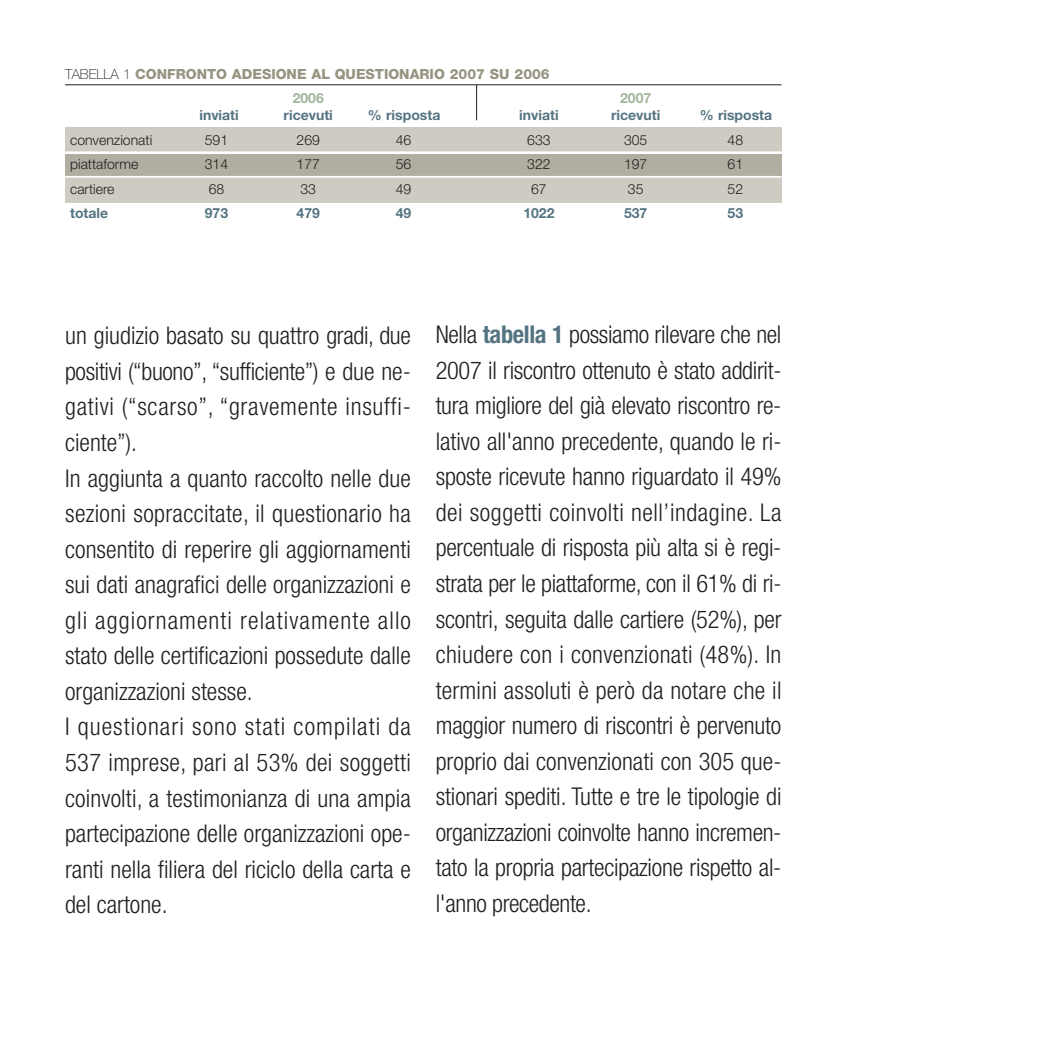
<style>
.page{position:relative;width:1042px;height:1042px;background:#fff}
.page>*{position:absolute;margin:0;border:0;box-sizing:border-box;transform-origin:0 0}
.t1{font:300 condensed 24.5px/35.5px "Helvetica Neue";color:#231f20}
.t2{font:300 14px "Helvetica Neue";color:#231f20}
.t3{font:700 14px "Helvetica Neue";color:#557482}
.t4{font:800 14px "Helvetica Neue";color:#979482}
.t5{font:700 14px "Helvetica Neue";color:#a1b69a}
.s1{font-weight:100;color:#231f20}
.s2{font-weight:700;color:#557482}
</style>
<div class="page">
<div style="left:65px;top:127px;width:716px;height:25px;background:#cdcbc2"></div>
<div style="left:65px;top:177px;width:716px;height:25px;background:#cdcbc2"></div>
<div style="left:65px;top:155px;width:716px;height:22px;background:#b1ada0"></div>
<hr style="left:65px;top:151px;width:716px;height:2px;background:#fff">
<hr style="left:65px;top:176px;width:716px;height:2px;background:#fff">
<hr style="left:476px;top:85px;width:1px;height:35px;background:#231f20">
<hr style="left:65px;top:84px;width:716px;height:1px;background:#231f20">
<p class="t4" style="left:65px;top:69px;width:486px"><span class="s1">TABELLA 1</span> CONFRONTO ADESIONE AL QUESTIONARIO 2007 SU 2006</p>
<p class="t5" style="left:293px;top:93px;width:33px">2006</p>
<p class="t5" style="left:620px;top:93px;width:33px">2007</p>
<p class="t3" style="left:199px;top:110px;width:41px">inviati</p>
<p class="t3" style="left:284px;top:110px;width:51px">ricevuti</p>
<p class="t3" style="left:368px;top:110px;width:74px">% risposta</p>
<p class="t3" style="left:519px;top:110px;width:41px">inviati</p>
<p class="t3" style="left:611px;top:110px;width:51px">ricevuti</p>
<p class="t3" style="left:700px;top:110px;width:74px">% risposta</p>
<p class="t2" style="left:70px;top:135px;width:84px">convenzionati</p>
<p class="t2" style="left:205px;top:135px;width:25px">591</p>
<p class="t2" style="left:297px;top:135px;width:25px">269</p>
<p class="t2" style="left:396px;top:135px;width:17px">46</p>
<p class="t2" style="left:527px;top:135px;width:25px">633</p>
<p class="t2" style="left:624px;top:135px;width:25px">305</p>
<p class="t2" style="left:727px;top:135px;width:17px">48</p>
<p class="t2" style="left:70px;top:159px;width:70px">piattaforme</p>
<p class="t2" style="left:205px;top:159px;width:25px">314</p>
<p class="t2" style="left:297px;top:159px;width:25px">177</p>
<p class="t2" style="left:396px;top:159px;width:17px">56</p>
<p class="t2" style="left:527px;top:159px;width:25px">322</p>
<p class="t2" style="left:624px;top:159px;width:25px">197</p>
<p class="t2" style="left:727px;top:159px;width:17px">61</p>
<p class="t2" style="left:70px;top:184px;width:46px">cartiere</p>
<p class="t2" style="left:209px;top:184px;width:17px">68</p>
<p class="t2" style="left:300px;top:184px;width:17px">33</p>
<p class="t2" style="left:396px;top:184px;width:17px">49</p>
<p class="t2" style="left:531px;top:184px;width:17px">67</p>
<p class="t2" style="left:628px;top:184px;width:17px">35</p>
<p class="t2" style="left:727px;top:184px;width:17px">52</p>
<p class="t3" style="left:70px;top:208px;width:40px">totale</p>
<p class="t3" style="left:205px;top:208px;width:25px">973</p>
<p class="t3" style="left:297px;top:208px;width:25px">479</p>
<p class="t3" style="left:396px;top:208px;width:17px">49</p>
<p class="t3" style="left:523px;top:208px;width:33px">1022</p>
<p class="t3" style="left:624px;top:208px;width:25px">537</p>
<p class="t3" style="left:727px;top:208px;width:17px">53</p>
<p class="t1" style="left:65px;top:320px;width:347px">un giudizio basato su quattro gradi, due positivi (“buono”, “sufficiente”) e due ne&shy;gativi (“scarso”, “gravemente insuffi&shy;ciente”).<br>In aggiunta a quanto raccolto nelle due sezioni sopraccitate, il questionario ha consentito di reperire gli aggiornamenti sui dati anagrafici delle organizzazioni e gli aggiornamenti relativamente allo stato delle certificazioni possedute dalle organizzazioni stesse.<br>I questionari sono stati compilati da 537 imprese, pari al 53% dei soggetti coinvolti, a testimonianza di una ampia partecipazione delle organizzazioni ope&shy;ranti nella filiera del riciclo della carta e del cartone.</p>
<p class="t1" style="left:436px;top:319px;width:347px;text-align:justify">Nella <span class="s2">tabella 1</span> possiamo rilevare che nel 2007 il riscontro ottenuto è stato addirit&shy;tura migliore del già elevato riscontro re&shy;lativo all'anno precedente, quando le ri&shy;sposte ricevute hanno riguardato il 49% dei soggetti coinvolti nell’indagine. La percentuale di risposta più alta si è regi&shy;strata per le piattaforme, con il 61% di ri&shy;scontri, seguita dalle cartiere (52%), per chiudere con i convenzionati (48%). In termini assoluti è però da notare che il maggior numero di riscontri è pervenuto proprio dai convenzionati con 305 que&shy;stionari spediti. Tutte e tre le tipologie di organizzazioni coinvolte hanno incremen&shy;tato la propria partecipazione rispetto al&shy;l'anno precedente.</p>
</div>
